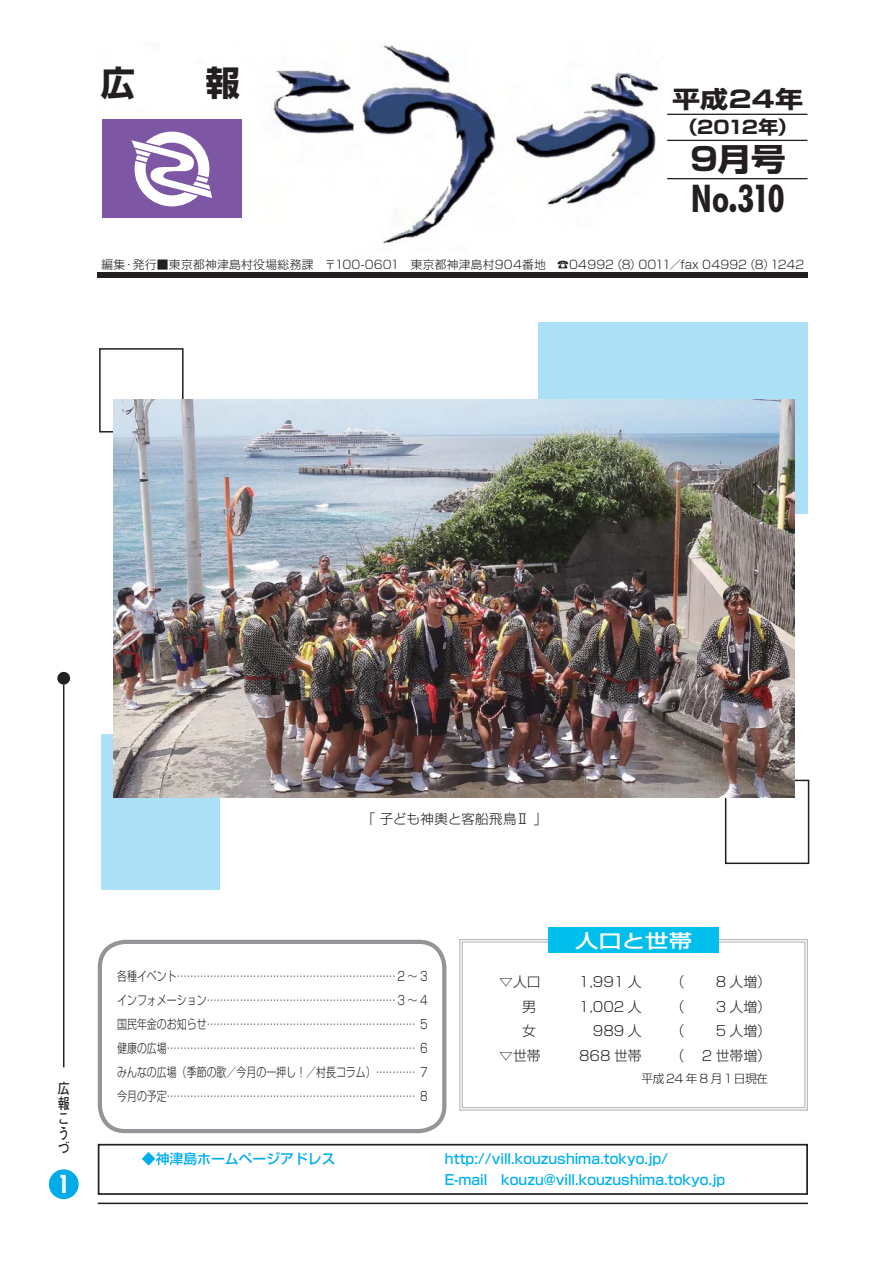
<style>
.page{position:relative;width:893px;height:1263px;background:#fff}
.page>*{position:absolute;margin:0;border:0;box-sizing:border-box;transform-origin:0 0}
.t1{font:700 condensed 38.25px "Futura BT";color:#231f20}
.t2{font:34.5px "Shin Go Pro Bold 90 msp RKSJ H";color:#231f20}
.t3{font:31.5px "Shin Go Pro Bold 90 msp RKSJ H";color:#231f20;scale:1.11 1}
.t4{font:700 condensed 25.5px "Futura BT";color:#fff}
.t5{font:23.4px "Shin Go Pro Bold 90 msp RKSJ H";letter-spacing:.01em;color:#231f20;scale:1.2 1}
.t6{font:18.75px "Shin Go Pro Medium 90 msp RKSJ H";color:#fff;scale:1.25 1}
.t7{font:18px "Shin Go Pro Bold 90 msp RKSJ H";letter-spacing:-.045em;color:#231f20;scale:1.1 1}
.t8{font:14.85px/14.9px "Futo Go B101 Pro Bold 90 msp RKSJ V";color:#231f20;scale:.8 1}
.t9{font:13.8px/20.7px "Shin Go Pro Medium 90 msp RKSJ H";color:#00aeef}
.t10{font:13.8px "Shin Go Pro Light 90 msp RKSJ H";color:#231f20}
.t11{font:13.5px "Shin Go Pro Light 90 msp RKSJ H";letter-spacing:.02em;color:#231f20}
.t12{font:12.75px/24px "Shin Go Pro Light 90 msp RKSJ H";color:#231f20;text-align:justify;scale:.78 1}
.t13{font:11.7px "Shin Go Pro Light 90 msp RKSJ H";letter-spacing:.025em;color:#231f20}
.t14{font:11.7px "Shin Go Pro Light 90 msp RKSJ H";letter-spacing:.11em;color:#231f20}
.s1{font-size:49.8px}
</style>
<div class="page">
<hr style="left:98px;top:1203px;width:710px;height:1px;background:#231f20">
<hr style="left:63px;top:685px;width:1px;height:382px;background:#231f20">
<div style="left:57px;top:672px;width:13px;height:13px;background:#231f20;border-radius:50%"></div>
<div style="left:49px;top:1169px;width:30px;height:30px;background:#00ace7;border-radius:50%"></div>
<img style="left:273px;top:45px;width:390px;height:199px">
<div style="left:103px;top:119px;width:139px;height:99px;background:#7d57a4"></div>
<svg style="left:131px;top:132px;width:81px;height:74px"></svg>
<hr style="left:667px;top:114px;width:140px;height:1px;background:#231f20">
<hr style="left:667px;top:140px;width:140px;height:1px;background:#231f20">
<hr style="left:667px;top:178px;width:140px;height:1px;background:#231f20">
<div style="left:98px;top:272px;width:710px;height:5px;background:#231f20"></div>
<svg style="left:99px;top:347px;width:711px;height:518px"></svg>
<div style="left:538px;top:322px;width:269px;height:192px;background:#ace0f7"></div>
<div style="left:101px;top:734px;width:118px;height:156px;background:#ace0f7"></div>
<img style="left:113px;top:400px;width:681px;height:397px">
<div style="left:98px;top:940px;width:348px;height:193px;border:4px solid #939598;border-radius:26px"></div>
<svg style="left:459px;top:939px;width:349px;height:172px"></svg>
<div style="left:548px;top:928px;width:171px;height:25px;background:#00bfed"></div>
<div style="left:98px;top:1144px;width:710px;height:51px;border:2px solid #231f20"></div>
<h2 class="t2" style="left:100px;top:70px;width:141px">広　　報</h2>
<h3 class="t5" style="left:672px;top:91px;width:111px">平成24年</h3>
<h3 class="t7" style="left:678px;top:120px;width:110px">（2012年）</h3>
<h3 class="t3" style="left:690px;top:148px;width:88px">9月号</h3>
<h1 class="t1" style="left:691px;top:175px;width:95px">No<span class="s1">.</span>310</h1>
<p class="t13" style="left:101px;top:260px;width:704px">編集・発行■東京都神津島村役場総務課　〒100-0601　東京都神津島村904番地　☎04992（8）0011／fax 04992（8）1242</p>
<p class="t8" style="left:58px;top:1083px;width:16px">広報こうづ</p>
<h3 class="t4" style="left:58px;top:1169px;width:13px">1</h3>
<p class="t11" style="left:362px;top:814px;width:187px">「 子ども神輿と客船飛鳥Ⅱ 」</p>
<h3 class="t6" style="left:575px;top:933px;width:95px">人口と世帯</h3>
<p class="t12" style="left:117px;top:966px;width:399px">各種イベント………………………………………………………… 2 ～ 3インフォメーション………………………………………………… 3 ～ 4国民年金のお知らせ……………………………………………………… 5健康の広場………………………………………………………………… 6みんなの広場（季節の歌／今月の一押し！／村長コラム）………… 7今月の予定………………………………………………………………… 8</p>
<p class="t10" style="left:499px;top:977px;width:43px">▽人口</p>
<p class="t10" style="left:579px;top:977px;width:64px">1,991 人</p>
<p class="t10" style="left:671px;top:977px;width:15px">（</p>
<p class="t10" style="left:716px;top:977px;width:57px">8 人増）</p>
<p class="t10" style="left:499px;top:1001px;width:38px">　 男</p>
<p class="t10" style="left:579px;top:1001px;width:64px">1,002 人</p>
<p class="t10" style="left:671px;top:1001px;width:15px">（</p>
<p class="t10" style="left:716px;top:1001px;width:57px">3 人増）</p>
<p class="t10" style="left:499px;top:1026px;width:38px">　 女</p>
<p class="t10" style="left:593px;top:1026px;width:50px">989 人</p>
<p class="t10" style="left:671px;top:1026px;width:15px">（</p>
<p class="t10" style="left:716px;top:1026px;width:57px">5 人増）</p>
<p class="t10" style="left:499px;top:1050px;width:43px">▽世帯</p>
<p class="t10" style="left:579px;top:1050px;width:64px">868 世帯</p>
<p class="t10" style="left:671px;top:1050px;width:102px">（ 2 世帯増）</p>
<p class="t14" style="left:641px;top:1074px;width:128px">平成24年8月1日現在</p>
<p class="t9" style="left:142px;top:1151px;width:195px">◆神津島ホームページアドレス</p>
<p class="t9" style="left:445px;top:1151px;width:282px">http://vill.kouzushima.tokyo.jp/<br>E-mail kouzu@vill.kouzushima.tokyo.jp</p>
</div>
